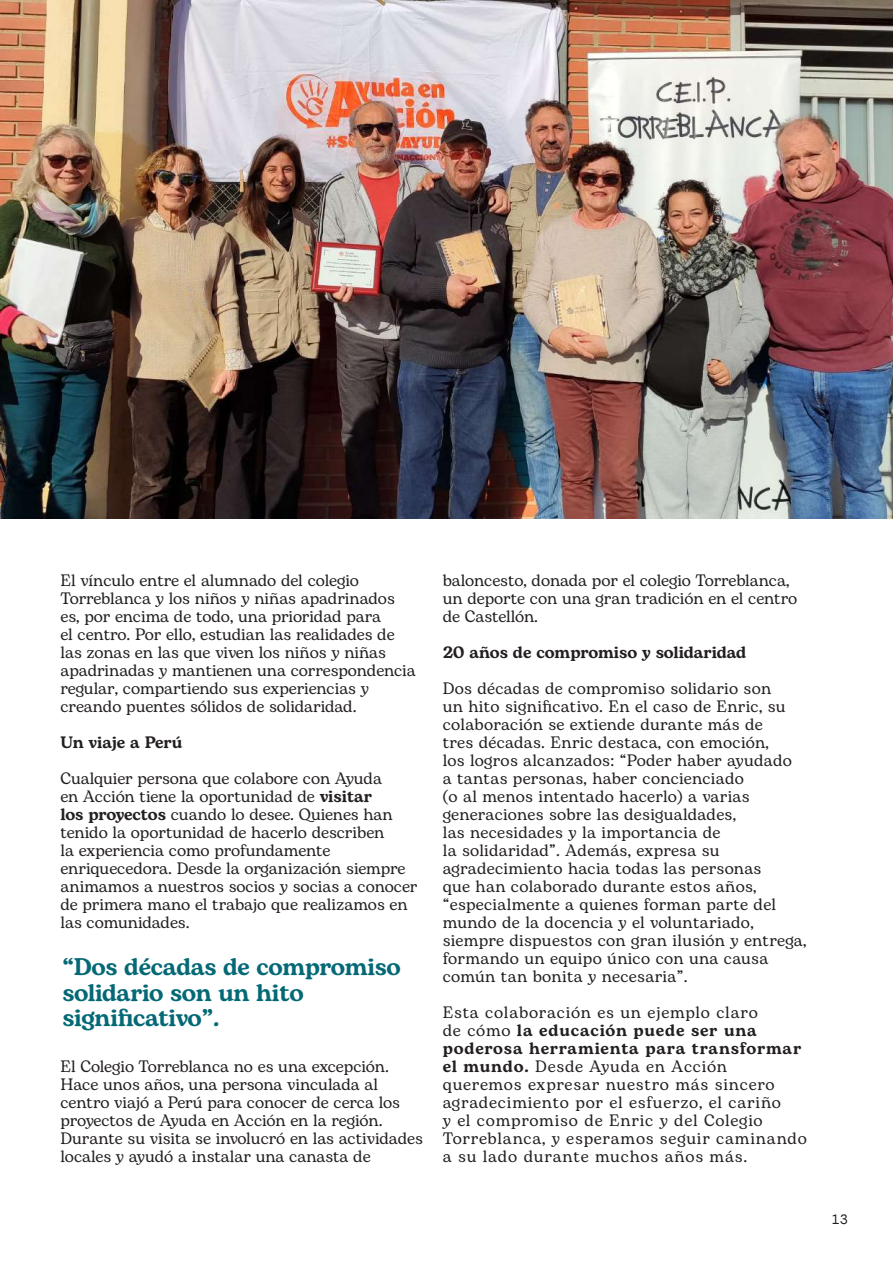
<style>
.page{position:relative;width:893px;height:1263px;background:#fff}
.page>*{position:absolute;margin:0;border:0;box-sizing:border-box;transform-origin:0 0}
.t1{font:600 24px/25.5px "Bogart";letter-spacing:-.01em;color:#046975}
.t2{font:16.5px/18px "Bogart";color:#231f20}
.t3{font:16.5px/18px "Bogart";letter-spacing:.02em;color:#231f20}
.t4{font:16.5px/18px "Bogart";letter-spacing:.05em;color:#231f20}
.t5{font:600 16.5px "Bogart";color:#231f20}
.t6{font:13.5px "DM Mono";color:#231f20}
.s1{font-weight:600}
</style>
<div class="page">
<img style="left:0;top:0;width:893px;height:519px">
<p class="t2" style="left:61px;top:571px;width:357px">El vínculo entre el alumnado del colegio Torreblanca y los niños y niñas apadrinados es, por encima de todo, una prioridad para<br>el centro. Por ello, estudian las realidades de las zonas en las que viven los niños y niñas apadrinadas y mantienen una correspondencia regular, compartiendo sus experiencias y creando puentes sólidos de solidaridad.</p>
<p class="t5" style="left:61px;top:730px;width:123px">Un viaje a Perú</p>
<p class="t2" style="left:61px;top:769px;width:358px">Cualquier persona que colabore con Ayuda<br>en Acción tiene la oportunidad de <span class="s1">visitar<br>los proyectos</span> cuando lo desee. Quienes han tenido la oportunidad de hacerlo describen<br>la experiencia como profundamente enriquecedora. Desde la organización siempre animamos a nuestros socios y socias a conocer de primera mano el trabajo que realizamos en las comunidades.</p>
<h1 class="t1" style="left:62px;top:954px;width:340px">“Dos décadas de compromiso solidario son un hito significativo”.</h1>
<p class="t2" style="left:61px;top:1057px;width:364px">El Colegio Torreblanca no es una excepción.<br>Hace unos años, una persona vinculada al centro viajó a Perú para conocer de cerca los proyectos de Ayuda en Acción en la región.<br>Durante su visita se involucró en las actividades locales y ayudó a instalar una canasta de</p>
<p class="t2" style="left:443px;top:571px;width:356px">baloncesto, donada por el colegio Torreblanca, un deporte con una gran tradición en el centro de Castellón.</p>
<p class="t5" style="left:443px;top:640px;width:305px">20 años de compromiso y solidaridad</p>
<p class="t3" style="left:443px;top:679px;width:365px">Dos décadas de compromiso solidario son<br>un hito significativo. En el caso de Enric, su colaboración se extiende durante más de<br>tres décadas. Enric destaca, con emoción,<br>los logros alcanzados: “Poder haber ayudado<br>a tantas personas, haber concienciado<br>(o al menos intentado hacerlo) a varias generaciones sobre las desigualdades,<br>las necesidades y la importancia de<br>la solidaridad”. Además, expresa su agradecimiento hacia todas las personas<br>que han colaborado durante estos años, “especialmente a quienes forman parte del mundo de la docencia y el voluntariado, siempre dispuestos con gran ilusión y entrega, formando un equipo único con una causa común tan bonita y necesaria”.</p>
<p class="t4" style="left:443px;top:1003px;width:366px">Esta colaboración es un ejemplo claro<br>de cómo <span class="s1">la educación puede ser una poderosa herramienta para transformar el mundo.</span> Desde Ayuda en Acción queremos expresar nuestro más sincero agradecimiento por el esfuerzo, el cariño<br>y el compromiso de Enric y del Colegio Torreblanca, y esperamos seguir caminando a su lado durante muchos años más.</p>
<p class="t6" style="left:832px;top:1210px;width:18px">13</p>
</div>
